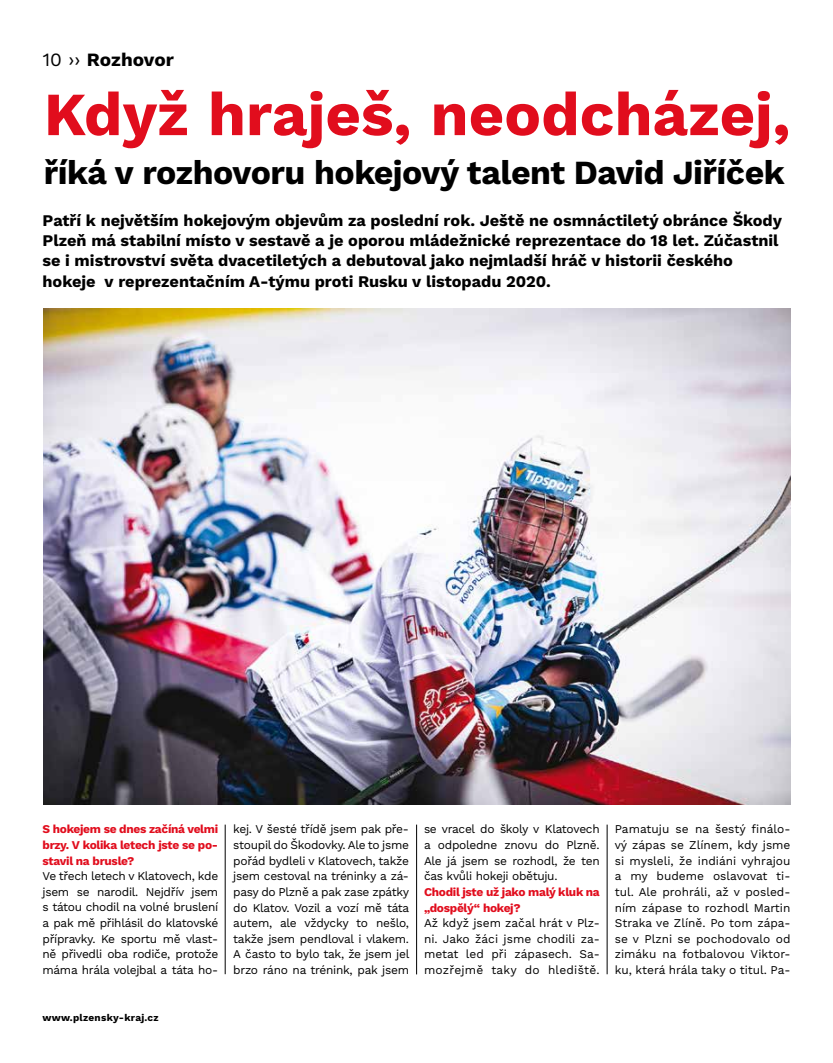
<style>
.page{position:relative;width:833px;height:1063px;background:#fff}
.page>*{position:absolute;margin:0;border:0;box-sizing:border-box;transform-origin:0 0}
.t1{font:700 61.25px "Work Sans";color:#e10d1d}
.t2{font:700 33.75px "Work Sans";letter-spacing:-.015em;color:#000}
.t3{font:700 18.75px "Work Sans";letter-spacing:-.005em;color:#000}
.t4{font:700 16.25px/20.2px "Work Sans";color:#000}
.t5{font:11.88px/15.6px "Work Sans";letter-spacing:-.025em;color:#000;text-align:justify}
.t6{font:700 11.88px/15.6px "Work Sans";letter-spacing:-.025em;color:#e10d1d;text-align:justify}
.t7{font:700 10px "Work Sans";letter-spacing:.025em;color:#000}
.s1{font-weight:400}
</style>
<div class="page">
<img style="left:44px;top:308px;width:746px;height:497px">
<hr style="left:607px;top:825px;width:1px;height:149px;background:#000">
<hr style="left:225px;top:825px;width:1px;height:149px;background:#000">
<hr style="left:416px;top:825px;width:1px;height:149px;background:#000">
<h3 class="t3" style="left:43px;top:48px;width:133px"><span class="s1">10 ››</span> Rozhovor</h3>
<h1 class="t1" style="left:44px;top:79px;width:748px">Když hraješ, neodcházej,</h1>
<h2 class="t2" style="left:44px;top:153px;width:742px">říká v rozhovoru hokejový talent David Jiříček</h2>
<p class="t4" style="left:43px;top:211px;width:741px">Patří k největším hokejovým objevům za poslední rok. Ještě ne osmnáctiletý obránce Škody Plzeň má stabilní místo v sestavě a je oporou mládežnické reprezentace do 18 let. Zúčastnil se i mistrovství světa dvacetiletých a debutoval jako nejmladší hráč v historii českého hokeje v reprezentačním A-týmu proti Rusku v listopadu 2020.</p>
<p class="t6" style="left:43px;top:822px;width:177px">S hokejem se dnes začíná velmi brzy. V kolika letech jste se po&shy;stavil na brusle?</p>
<p class="t5" style="left:43px;top:869px;width:177px">Ve třech letech v Klatovech, kde jsem se narodil. Nejdřív jsem s tátou chodil na volné bruslení a pak mě přihlásil do klatovské přípravky. Ke sportu mě vlast&shy;ně přivedli oba rodiče, protože máma hrála volejbal a táta ho-</p>
<p class="t5" style="left:233px;top:822px;width:178px">kej. V šesté třídě jsem pak pře&shy;stoupil do Škodovky. Ale to jsme pořád bydleli v Klatovech, takže jsem cestoval na tréninky a zá&shy;pasy do Plzně a pak zase zpátky do Klatov. Vozil a vozí mě táta autem, ale vždycky to nešlo, takže jsem pendloval i vlakem.<br>A často to bylo tak, že jsem jel brzo ráno na trénink, pak jsem</p>
<p class="t5" style="left:424px;top:822px;width:177px">se vracel do školy v Klatovech a odpoledne znovu do Plzně.<br>Ale já jsem se rozhodl, že ten čas kvůli hokeji obětuju.</p>
<p class="t6" style="left:424px;top:885px;width:177px">Chodil jste už jako malý kluk na „dospělý“ hokej?</p>
<p class="t5" style="left:424px;top:916px;width:177px">Až když jsem začal hrát v Plz&shy;ni. Jako žáci jsme chodili za&shy;metat led při zápasech. Sa&shy;mozřejmě taky do hlediště.</p>
<p class="t7" style="left:43px;top:1012px;width:118px">www.plzensky-kraj.cz</p>
<p class="t5" style="left:615px;top:822px;width:177px">Pamatuju se na šestý finálo&shy;vý zápas se Zlínem, kdy jsme si mysleli, že indiáni vyhrajou a my budeme oslavovat ti&shy;tul. Ale prohráli, až v posled&shy;ním zápase to rozhodl Martin Straka ve Zlíně. Po tom zápa&shy;se v Plzni se pochodovalo od zimáku na fotbalovou Viktor&shy;ku, která hrála taky o titul. Pa-</p>
</div>
